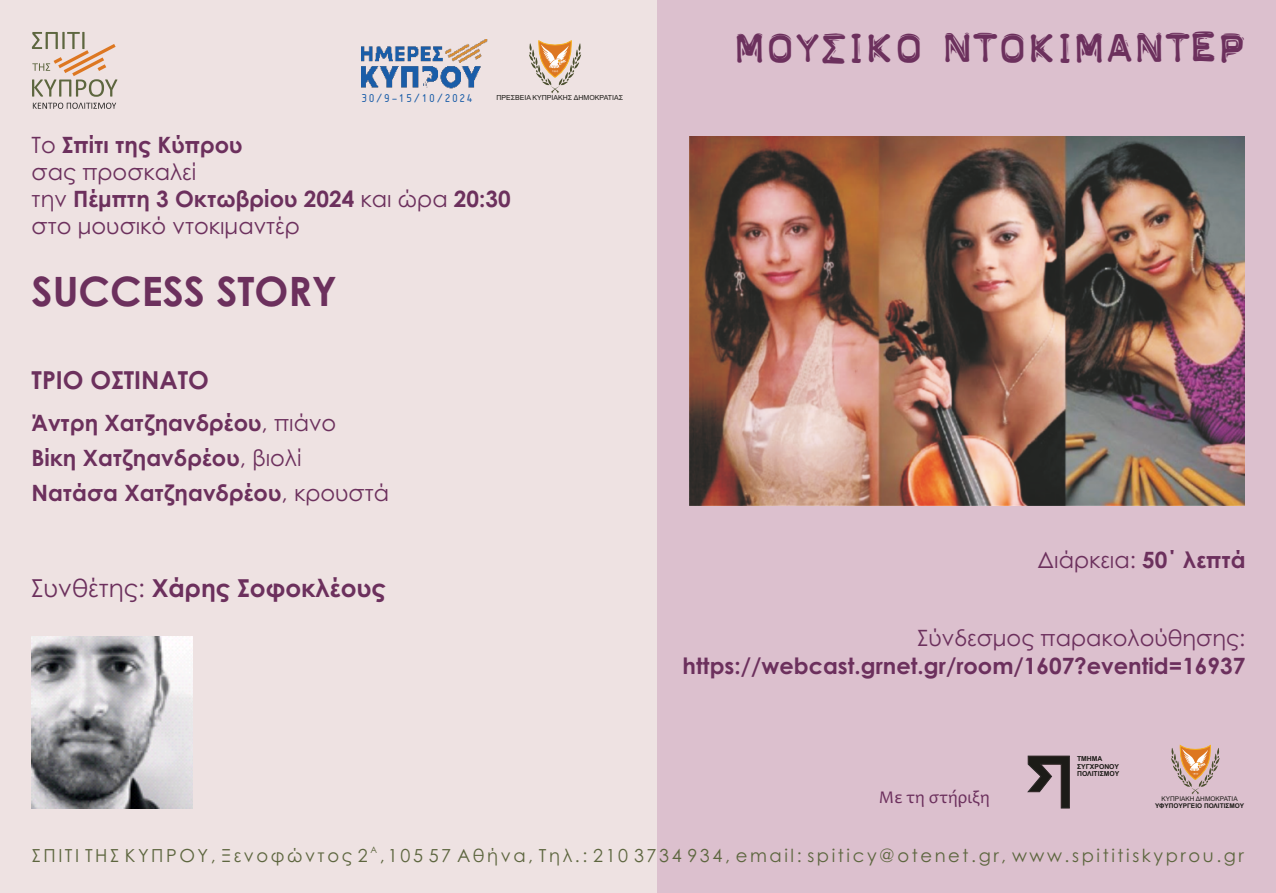
<style>
.page{position:relative;width:1276px;height:893px;background:#fff}
.page>*{position:absolute;margin:0;border:0;box-sizing:border-box;transform-origin:0 0}
.t1{font:45px "PF Tapeomatic High Pressure";color:#6c305d}
.t2{font:700 40.5px "Century Gothic";color:#6c305d}
.t3{font:700 24.75px "Century Gothic";color:#6c305d}
.t4{font:22.5px/27px "Century Gothic";color:#6c305d}
.t5{font:700 22.5px/34.9px "Century Gothic";color:#6c305d}
.t6{font:18px "Century Gothic";letter-spacing:.14em;color:#5d663f}
.t7{font:18px "Candara";color:#6c305d}
.t8{font:11.92px "PF Isotext";letter-spacing:.205em;color:#1a5da8}
.t9{font:9px "Century Gothic";color:#5d663f}
.t10{font:6.98px "Arial";color:#1c1b17}
.t11{font:700 6.75px/7.6px "Arial";color:#1c1b17}
.t12{font:700 6.52px "Arial";color:#1c1b17}
.t13{font:6.52px "Arial";color:#1c1b17}
.s1{font-weight:700}
.s2{font-weight:400}
</style>
<div class="page">
<div style="left:0;top:0;width:668px;height:893px;background:#eee2e2"></div>
<div style="left:658px;top:0;width:618px;height:893px;background:#dcc0ce"></div>
<img style="left:690px;top:137px;width:554px;height:369px">
<svg style="left:1027px;top:756px;width:43px;height:52px"></svg>
<svg style="left:1171px;top:745px;width:48px;height:50px"></svg>
<svg style="left:33px;top:103px;width:83px;height:6px"></svg>
<svg style="left:32px;top:32px;width:85px;height:65px"></svg>
<img style="left:32px;top:636px;width:160px;height:172px">
<svg style="left:529px;top:41px;width:52px;height:53px"></svg>
<img style="left:362px;top:39px;width:126px;height:50px">
<p class="t8" style="left:362px;top:93px;width:112px">30/9-15/10/2024</p>
<p class="t10" style="left:496px;top:95px;width:128px">ΠΡΕΣΒΕΙΑ ΚΥΠΡΙΑΚΗΣ ΔΗΜΟΚΡΑΤΙΑΣ</p>
<p class="t4" style="left:32px;top:133px;width:480px">Το <span class="s1">Σπίτι της Κύπρου<br></span>σας προσκαλεί<br>την <span class="s1">Πέμπτη 3 Οκτωβρίου 2024</span> και ώρα <span class="s1">20:30 </span>στο μουσικό ντοκιμαντέρ</p>
<h2 class="t2" style="left:32px;top:275px;width:307px">SUCCESS STORY</h2>
<p class="t3" style="left:32px;top:371px;width:179px">ΤΡΙΟ ΟΣΤΙΝΑΤΟ</p>
<p class="t5" style="left:31px;top:408px;width:359px">Άντρη Χατζηανδρέου<span class="s2">, πιάνο<br></span>Βίκη Χατζηανδρέου<span class="s2">, βιολί<br></span>Νατάσα Χατζηανδρέου<span class="s2">, κρουστά</span></p>
<p class="t3" style="left:31px;top:579px;width:356px"><span class="s2">Συνθέτης:</span> Χάρης Σοφοκλέους</p>
<h1 class="t1" style="left:734px;top:30px;width:511px">ΜΟΥΣΙΚΟ ΝΤΟΚIΜΑΝΤΕΡ</h1>
<p class="t4" style="left:1037px;top:548px;width:209px">Διάρκεια: <span class="s1">50΄ λεπτά</span></p>
<p class="t4" style="left:917px;top:627px;width:330px">Σύνδεσμος παρακολούθησης:</p>
<p class="t5" style="left:682px;top:650px;width:564px">https://webcast.grnet.gr/room/1607?eventid=16937</p>
<p class="t7" style="left:879px;top:790px;width:113px">Με τη στήριξη</p>
<p class="t11" style="left:1077px;top:755px;width:44px">ΤΜΗΜΑ<br>ΣΥΓΧΡΟΝΟΥ<br>ΠΟΛΙΤΙΣΜΟΥ</p>
<p class="t13" style="left:1161px;top:796px;width:78px">ΚΥΠΡΙΑΚΗ ΔΗΜΟΚΡΑΤΙΑ</p>
<p class="t12" style="left:1155px;top:803px;width:90px">ΥΦΥΠΟΥΡΓΕΙΟ ΠΟΛΙΤΙΣΜΟΥ</p>
<p class="t9" style="left:370px;top:846px;width:8px">Α</p>
<p class="t6" style="left:32px;top:848px;width:1213px">ΣΠΙΤΙ ΤΗΣ ΚΥΠΡΟΥ, Ξενοφώντος 2 ,105 57 Aθήνα, Tηλ.: 210 3734 934, email: spiticy@otenet.gr, www.spititiskyprou.gr</p>
</div>
